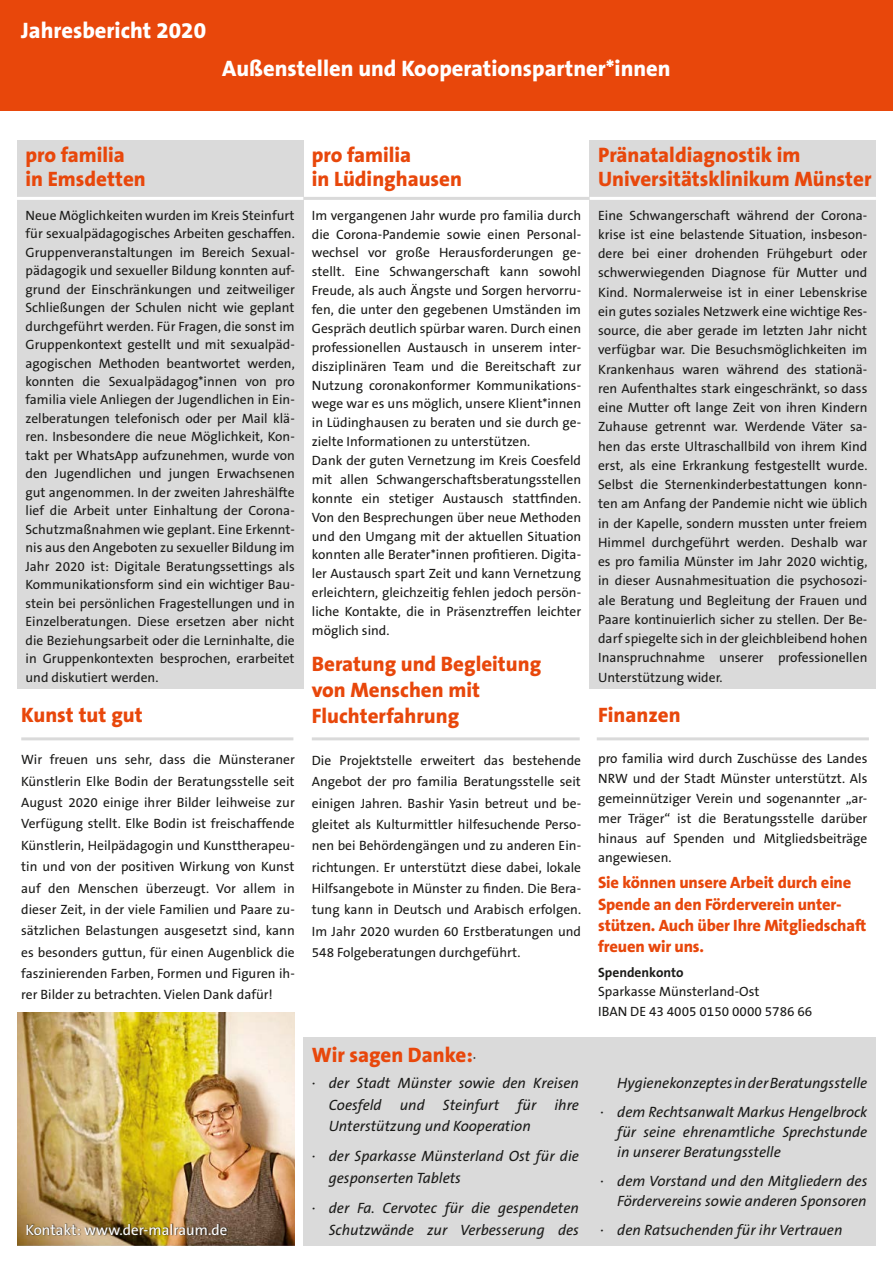
<style>
.page{position:relative;width:893px;height:1263px;background:#fff}
.page>*{position:absolute;margin:0;border:0;box-sizing:border-box;transform-origin:0 0}
.profa_StA_Head{font:800 22.5px "The Sans B8";color:#fff}
.profa_StA_Head-2{font:800 21px/24px "The Sans B8";color:#e8470b}
.profa_StA_Head-3{font:800 16.5px/21.5px "The Sans B8";letter-spacing:-.01em;color:#e8470b}
.profa_StA_Copy{font:italic 15px/21.6px "The Sans B5 Plain";color:#1a1a18;text-align:justify}
.profa_StA_Copy-2{font:15px "The Sans B5 Plain";color:#fff}
.profa_StA_Copy-3{font:13.5px/18.5px "The Sans B5 Plain";color:#1a1a18;text-align:justify}
.profa_StA_Copy-4{font:700 13.5px "The Sans B7";color:#1a1a18}
.s1{font-family:"The Sans B5 Plain";font-weight:400;font-style:italic;font-size:13.5px;color:#1a1a18}
</style>
<div class="page">
<hr style="left:289px;top:197px;width:316px;height:3px;background:#dadada">
<div style="left:0;top:0;width:893px;height:111px;background:#e8470b"></div>
<div style="left:303px;top:1037px;width:573px;height:209px;background:#dadada"></div>
<div style="left:17px;top:140px;width:286px;height:549px;background:#dadada"></div>
<div style="left:590px;top:140px;width:286px;height:549px;background:#dadada"></div>
<hr style="left:17px;top:197px;width:286px;height:3px;background:#fff">
<hr style="left:590px;top:197px;width:286px;height:3px;background:#fff">
<img style="left:17px;top:1012px;width:278px;height:234px">
<div style="left:26px;top:1223px;width:202px;height:14px;background:#1a1a18;opacity:.9"></div>
<hr style="left:21px;top:737px;width:272px;height:3px;background:#dadada">
<hr style="left:597px;top:737px;width:272px;height:3px;background:#dadada">
<hr style="left:312px;top:737px;width:268px;height:3px;background:#dadada">
<p class="profa_StA_Head" style="left:21px;top:19px;width:186px">Jahresbericht 2020</p>
<p class="profa_StA_Head" style="left:222px;top:57px;width:450px">Außenstellen und Kooperationspartner*innen</p>
<p class="profa_StA_Head-2" style="left:26px;top:144px;width:122px">pro familia in Emsdetten</p>
<p class="profa_StA_Head-2" style="left:312px;top:144px;width:152px">pro familia<br>in Lüdinghausen</p>
<p class="profa_StA_Head-2" style="left:598px;top:144px;width:275px">Pränataldiagnostik im<br>Universitätsklinikum Münster</p>
<p class="profa_StA_Copy-3" style="left:26px;top:206px;width:271px">Neue Möglichkeiten wurden im Kreis Steinfurt für sexualpädagogisches Arbeiten geschaffen.<br>Gruppenveranstaltungen im Bereich Sexual&shy;pädagogik und sexueller Bildung konnten auf&shy;grund der Einschränkungen und zeitweiliger Schließungen der Schulen nicht wie geplant durchgeführt werden. Für Fragen, die sonst im Gruppenkontext gestellt und mit sexualpäd&shy;agogischen Methoden beantwortet werden, konnten die Sexualpädagog*innen von pro familia viele Anliegen der Jugendlichen in Ein&shy;zelberatungen telefonisch oder per Mail klä&shy;ren. Insbesondere die neue Möglichkeit, Kon&shy;takt per WhatsApp aufzunehmen, wurde von den Jugendlichen und jungen Erwachsenen gut angenommen. In der zweiten Jahreshälfte lief die Arbeit unter Einhaltung der Corona-Schutzmaßnahmen wie geplant. Eine Erkennt&shy;nis aus den Angeboten zu sexueller Bildung im Jahr 2020 ist: Digitale Beratungssettings als Kommunikationsform sind ein wichtiger Bau&shy;stein bei persönlichen Fragestellungen und in Einzelberatungen. Diese ersetzen aber nicht die Beziehungsarbeit oder die Lerninhalte, die in Gruppenkontexten besprochen, erarbeitet und diskutiert werden.</p>
<p class="profa_StA_Copy-3" style="left:312px;top:206px;width:271px;line-height:18.9px">Im vergangenen Jahr wurde pro familia durch die Corona-Pandemie sowie einen Personal&shy;wechsel vor große Herausforderungen ge&shy;stellt. Eine Schwangerschaft kann sowohl Freude, als auch Ängste und Sorgen hervorru&shy;fen, die unter den gegebenen Umständen im Gespräch deutlich spürbar waren. Durch einen professionellen Austausch in unserem inter&shy;disziplinären Team und die Bereitschaft zur Nutzung coronakonformer Kommunikations&shy;wege war es uns möglich, unsere Klient*innen in Lüdinghausen zu beraten und sie durch ge&shy;zielte Informationen zu unterstützen.</p>
<p class="profa_StA_Copy-3" style="left:312px;top:451px;width:271px;line-height:18.9px">Dank der guten Vernetzung im Kreis Coesfeld mit allen Schwangerschaftsberatungsstellen konnte ein stetiger Austausch stattfinden.<br>Von den Besprechungen über neue Methoden und den Umgang mit der aktuellen Situation konnten alle Berater*innen profitieren. Digita&shy;ler Austausch spart Zeit und kann Vernetzung erleichtern, gleichzeitig fehlen jedoch persön&shy;liche Kontakte, die in Präsenztreffen leichter möglich sind.</p>
<p class="profa_StA_Head-2" style="left:312px;top:651px;width:231px;line-height:25.8px">Beratung und Begleitung von Menschen mit<br>Fluchterfahrung</p>
<p class="profa_StA_Copy-3" style="left:312px;top:750px;width:271px;line-height:21.3px">Die Projektstelle erweitert das bestehende Angebot der pro familia Beratungsstelle seit einigen Jahren. Bashir Yasin betreut und be&shy;gleitet als Kulturmittler hilfesuchende Perso&shy;nen bei Behördengängen und zu anderen Ein&shy;richtungen. Er unterstützt diese dabei, lokale Hilfsangebote in Münster zu finden. Die Bera&shy;tung kann in Deutsch und Arabisch erfolgen.<br>Im Jahr 2020 wurden 60 Erstberatungen und 548 Folgeberatungen durchgeführt.</p>
<p class="profa_StA_Head-2" style="left:21px;top:703px;width:123px">Kunst tut gut</p>
<p class="profa_StA_Copy-3" style="left:21px;top:750px;width:275px;line-height:21.3px">Wir freuen uns sehr, dass die Münsteraner Künstlerin Elke Bodin der Beratungsstelle seit August 2020 einige ihrer Bilder leihweise zur Verfügung stellt. Elke Bodin ist freischaffende Künstlerin, Heilpädagogin und Kunsttherapeu&shy;tin und von der positiven Wirkung von Kunst auf den Menschen überzeugt. Vor allem in dieser Zeit, in der viele Familien und Paare zu&shy;sätzlichen Belastungen ausgesetzt sind, kann es besonders guttun, für einen Augenblick die faszinierenden Farben, Formen und Figuren ih&shy;rer Bilder zu betrachten. Vielen Dank dafür!</p>
<p class="profa_StA_Copy-2" style="left:26px;top:1222px;width:203px">Kontakt: www.der-malraum.de</p>
<p class="profa_StA_Head-2" style="left:312px;top:1043px;width:166px">Wir sagen Danke:<span class="s1">·</span></p>
<p class="profa_StA_Copy" style="left:329px;top:1073px;width:252px;text-indent:-17px">· der Stadt Münster sowie den Kreisen Coesfeld und Steinfurt für ihre Unterstützung und Kooperation</p>
<p class="profa_StA_Copy" style="left:329px;top:1146px;width:252px;text-indent:-17px">· der Sparkasse Münsterland Ost für die gesponserten Tablets</p>
<p class="profa_StA_Copy" style="left:312px;top:1198px;width:269px;text-align:right">· der Fa. Cervotec für die gespendeten<br>Schutzwände zur Verbesserung des</p>
<p class="profa_StA_Copy-3" style="left:598px;top:206px;width:271px;line-height:19.2px">Eine Schwangerschaft während der Corona&shy;krise ist eine belastende Situation, insbeson&shy;dere bei einer drohenden Frühgeburt oder schwerwiegenden Diagnose für Mutter und Kind. Normalerweise ist in einer Lebenskrise ein gutes soziales Netzwerk eine wichtige Res&shy;source, die aber gerade im letzten Jahr nicht verfügbar war. Die Besuchsmöglichkeiten im Krankenhaus waren während des stationä&shy;ren Aufenthaltes stark eingeschränkt, so dass eine Mutter oft lange Zeit von ihren Kindern Zuhause getrennt war. Werdende Väter sa&shy;hen das erste Ultraschallbild von ihrem Kind erst, als eine Erkrankung festgestellt wurde.<br>Selbst die Sternenkinderbestattungen konn&shy;ten am Anfang der Pandemie nicht wie üblich in der Kapelle, sondern mussten unter freiem Himmel durchgeführt werden. Deshalb war es pro familia Münster im Jahr 2020 wichtig, in dieser Ausnahmesituation die psychosozi&shy;ale Beratung und Begleitung der Frauen und Paare kontinuierlich sicher zu stellen. Der Be&shy;darf spiegelte sich in der gleichbleibend hohen Inanspruchnahme unserer professionellen Unterstützung wider.</p>
<p class="profa_StA_Head-2" style="left:598px;top:703px;width:84px">Finanzen</p>
<p class="profa_StA_Copy-3" style="left:598px;top:749px;width:271px;line-height:20px">pro familia wird durch Zuschüsse des Landes NRW und der Stadt Münster unterstützt. Als gemeinnütziger Verein und sogenannter „ar&shy;mer Träger“ ist die Beratungsstelle darüber hinaus auf Spenden und Mitgliedsbeiträge angewiesen.</p>
<p class="profa_StA_Head-3" style="left:598px;top:872px;width:270px">Sie können unsere Arbeit durch eine<br>Spende an den Förderverein unter&shy;stützen. Auch über Ihre Mitgliedschaft freuen wir uns.</p>
<p class="profa_StA_Copy-4" style="left:598px;top:965px;width:87px">Spendenkonto</p>
<p class="profa_StA_Copy-3" style="left:598px;top:983px;width:163px">Sparkasse Münsterland-Ost</p>
<p class="profa_StA_Copy-3" style="left:598px;top:1003px;width:216px">IBAN DE 43 4005 0150 0000 5786 66</p>
<p class="profa_StA_Copy" style="left:617px;top:1073px;width:252px">Hygienekonzeptes in der Beratungsstelle</p>
<p class="profa_StA_Copy" style="left:617px;top:1102px;width:252px;line-height:20.1px;text-indent:-17px">· dem Rechtsanwalt Markus Hengelbrock für seine ehrenamtliche Sprechstunde in unserer Beratungsstelle</p>
<p class="profa_StA_Copy" style="left:600px;top:1171px;width:269px;line-height:20.1px;text-align:right">· dem Vorstand und den Mitgliedern des<br>Fördervereins sowie anderen Sponsoren</p>
<p class="profa_StA_Copy" style="left:600px;top:1219px;width:244px">· den Ratsuchenden für ihr Vertrauen</p>
</div>
